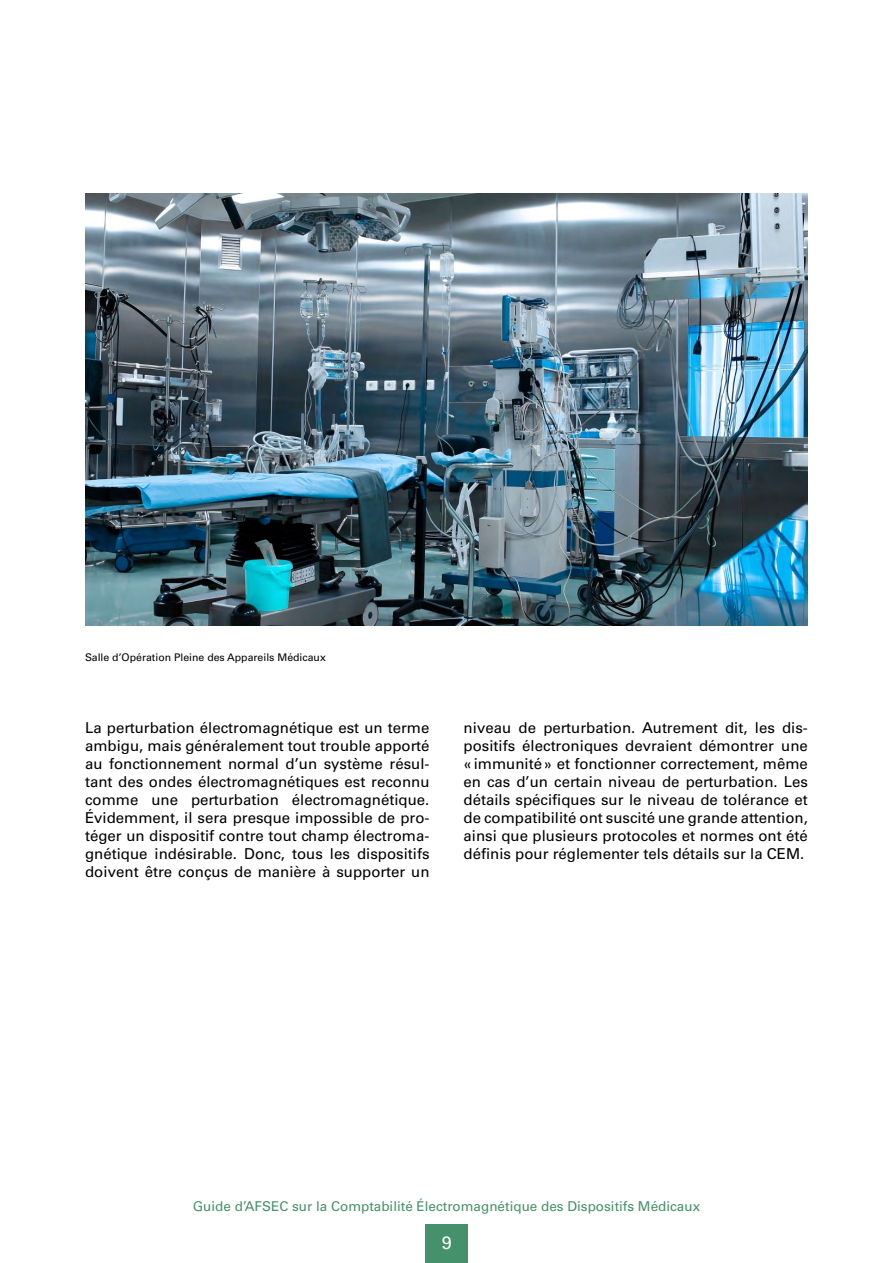
<style>
.page{position:relative;width:893px;height:1263px;background:#fff}
.page>*{position:absolute;margin:0;border:0;box-sizing:border-box;transform-origin:0 0}
.t1{font:18px "Univers LT Std";color:#fff}
.schwarz_fließtext_FR{font:15px/18px "Univers LT Std";color:#000;text-align:justify}
.t2{font:13.5px "Univers LT Std";color:#45916b}
.grün_BU_FRA{font:10.5px "Univers LT Std";color:#000}
</style>
<div class="page">
<div style="left:425px;top:1225px;width:43px;height:38px;background:#45916b"></div>
<img style="left:85px;top:193px;width:723px;height:432px">
<p class="grün_BU_FRA" style="left:85px;top:651px;width:242px">Salle d’Opération Pleine des Appareils Médicaux</p>
<p class="schwarz_fließtext_FR" style="left:85px;top:719px;width:346px">La perturbation électromagnétique est un terme ambigu, mais généralement tout trouble apporté au fonctionnement normal d’un système résul&shy;tant des ondes électromagnétiques est reconnu comme une perturbation électromagnétique.<br>Évidemment, il sera presque impossible de pro&shy;téger un dispositif contre tout champ électroma&shy;gnétique indésirable. Donc, tous les dispositifs doivent être conçus de manière à supporter un</p>
<p class="schwarz_fließtext_FR" style="left:463px;top:719px;width:346px">niveau de perturbation. Autrement dit, les dis&shy;positifs électroniques devraient démontrer une «immunité» et fonctionner correctement, même en cas d’un certain niveau de perturbation. Les détails spécifiques sur le niveau de tolérance et de compatibilité ont suscité une grande attention, ainsi que plusieurs protocoles et normes ont été définis pour réglementer tels détails sur la CEM.</p>
<p class="t2" style="left:193px;top:1198px;width:509px">Guide d’AFSEC sur la Comptabilité Électromagnétique des Dispositifs Médicaux</p>
<p class="t1" style="left:442px;top:1232px;width:12px">9</p>
</div>
